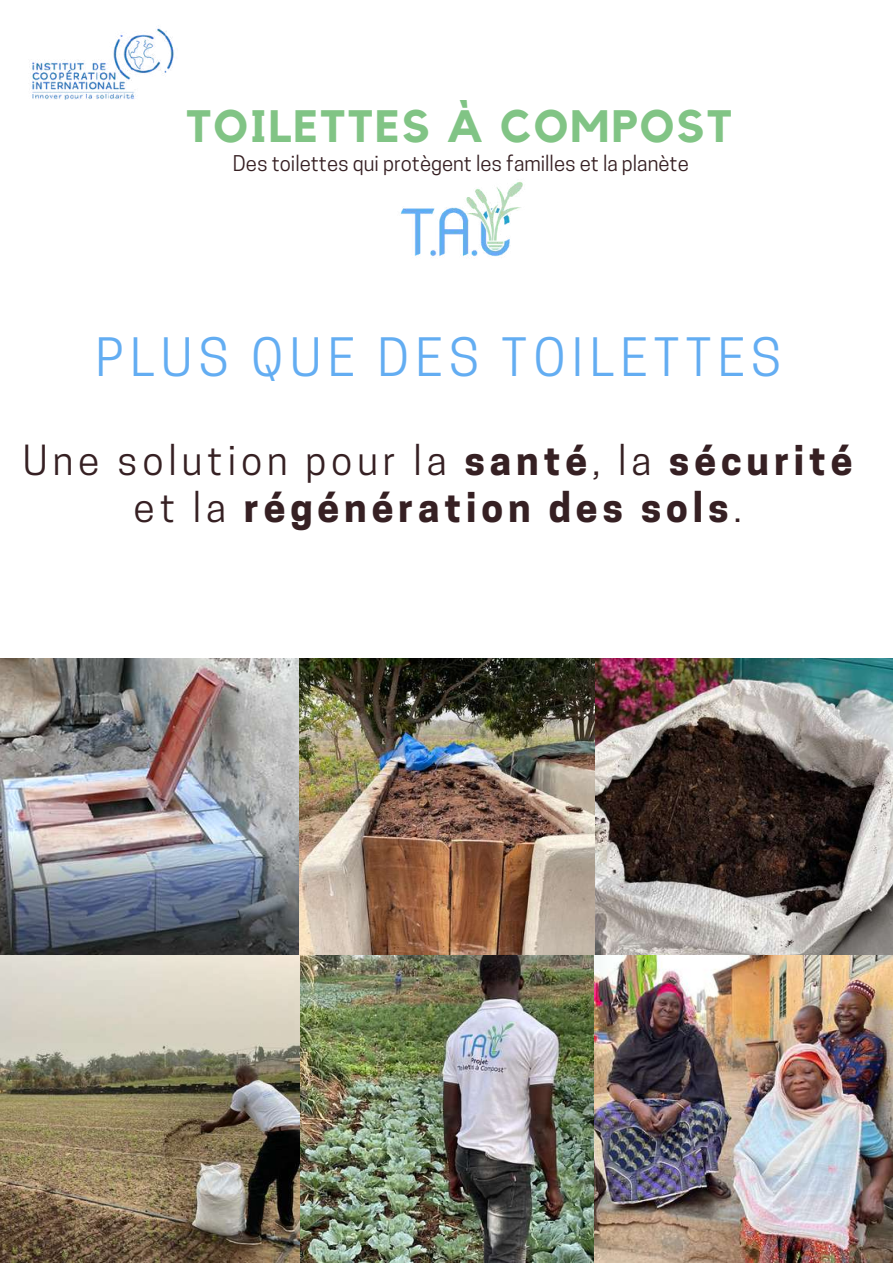
<style>
.page{position:relative;width:893px;height:1264px;background:#fff}
.page>*{position:absolute;margin:0;border:0;box-sizing:border-box;transform-origin:0 0}
.t1{font:49.65px "Cooper Hewitt";letter-spacing:.125em;color:#63adf2}
.t2{font:700 45.15px "Kollektif";letter-spacing:.05em;color:#81c485}
.t3{font:700 39px/46px "Cooper Hewitt";letter-spacing:.125em;color:#362023;text-align:center}
.t4{font:20.4px "Cooper Hewitt";color:#362023}
.s1{font-weight:400}
</style>
<div class="page">
<img style="left:594px;top:658px;width:298px;height:297px">
<img style="left:299px;top:658px;width:295px;height:297px">
<img style="left:299px;top:955px;width:593px;height:307px">
<img style="left:0;top:658px;width:299px;height:604px">
<img style="left:400px;top:182px;width:123px;height:76px">
<img style="left:32px;top:28px;width:142px;height:72px">
<p class="t2" style="left:186px;top:105px;width:547px">TOILETTES À COMPOST</p>
<p class="t4" style="left:233px;top:156px;width:457px">Des toilettes qui protègent les familles et la planète</p>
<p class="t1" style="left:95px;top:338px;width:687px">PLUS QUE DES TOILETTES</p>
<p class="t3" style="left:23px;top:442px;width:831px"><span class="s1">Une solution pour la</span> santé<span class="s1">, la</span> sécurité <span class="s1">et la</span> régénération des sols<span class="s1">.</span></p>
</div>
